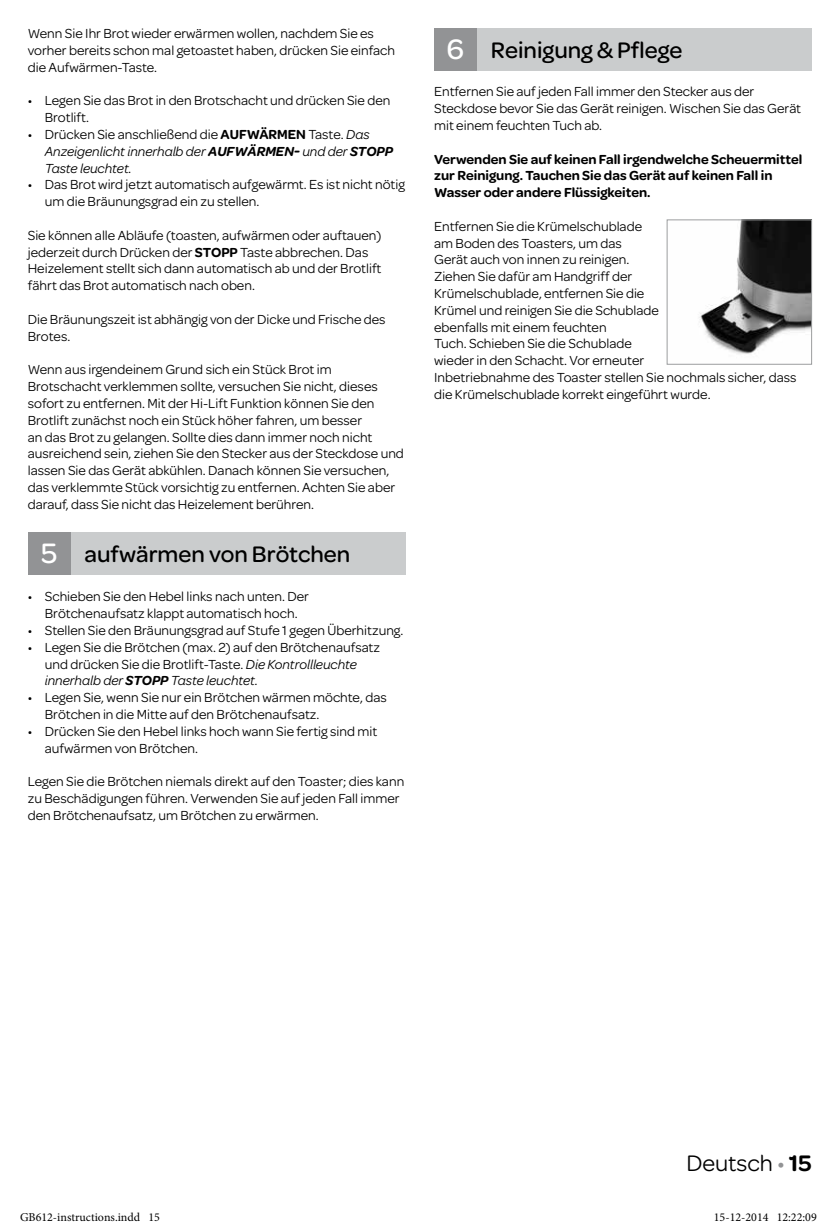
<style>
.page{position:relative;width:840px;height:1227px;background:#fff}
.page>*{position:absolute;margin:0;border:0;box-sizing:border-box;transform-origin:0 0}
.t1{font:500 24px "Omnes";color:#000}
.t2{font:24px "Omnes";color:#000}
.t3{font:14px/16.8px "Omnes";color:#000}
.t4{font:600 14px/16.8px "Omnes";color:#000}
.t5{font:italic 14px/16.8px "Omnes";color:#000}
.t6{font:12px "Minion Pro";color:#000}
.s1{font-style:normal}
.s2{font-weight:600;font-style:normal}
.s3{font-weight:600}
.s4{font-size:30px;color:#fff}
.s5{font-style:italic}
.s6{font-weight:600;font-style:italic}
.s7{color:#929395}
</style>
<div class="page">
<div style="left:56px;top:532px;width:349px;height:42px;background:#cacccd"></div>
<div style="left:28px;top:532px;width:42px;height:42px;background:#929395"></div>
<div style="left:462px;top:28px;width:349px;height:43px;background:#cacccd"></div>
<div style="left:434px;top:28px;width:42px;height:43px;background:#929395"></div>
<img style="left:699px;top:221px;width:110px;height:133px">
<div style="left:666px;top:219px;width:145px;height:146px;border:1px solid #9c9e9f"></div>
<p class="t3" style="left:28px;top:24px;width:368px">Wenn Sie Ihr Brot wieder erwärmen wollen, nachdem Sie es vorher bereits schon mal getoastet haben, drücken Sie einfach die Aufwärmen-Taste.</p>
<p class="t3" style="left:45px;top:92px;width:347px;text-indent:-17px">• Legen Sie das Brot in den Brotschacht und drücken Sie den<br>Brotlift.</p>
<p class="t5" style="left:45px;top:125px;width:349px;text-indent:-17px"><span class="s1">• Drücken Sie anschließend die</span> <span class="s2">AUFWÄRMEN</span> <span class="s1">Taste.</span> Das<br>Anzeigenlicht innerhalb der <span class="s3">AUFWÄRMEN-</span> und der <span class="s3">STOPP<br></span>Taste leuchtet.</p>
<p class="t3" style="left:45px;top:176px;width:361px;text-indent:-17px">• Das Brot wird jetzt automatisch aufgewärmt. Es ist nicht nötig um die Bräunungsgrad ein zu stellen.</p>
<p class="t3" style="left:28px;top:226px;width:355px">Sie können alle Abläufe (toasten, aufwärmen oder auftauen) jederzeit durch Drücken der <span class="s3">STOPP</span> Taste abbrechen. Das Heizelement stellt sich dann automatisch ab und der Brotlift fährt das Brot automatisch nach oben.</p>
<p class="t3" style="left:28px;top:310px;width:359px">Die Bräunungszeit ist abhängig von der Dicke und Frische des<br>Brotes.</p>
<p class="t3" style="left:28px;top:360px;width:377px">Wenn aus irgendeinem Grund sich ein Stück Brot im Brotschacht verklemmen sollte, versuchen Sie nicht, dieses sofort zu entfernen. Mit der Hi-Lift Funktion können Sie den Brotlift zunächst noch ein Stück höher fahren, um besser<br>an das Brot zu gelangen. Sollte dies dann immer noch nicht ausreichend sein, ziehen Sie den Stecker aus der Steckdose und lassen Sie das Gerät abkühlen. Danach können Sie versuchen, das verklemmte Stück vorsichtig zu entfernen. Achten Sie aber darauf, dass Sie nicht das Heizelement berühren.</p>
<h1 class="t1" style="left:41px;top:537px;width:311px"><span class="s4">5</span> aufwärmen von Brötchen</h1>
<p class="t3" style="left:28px;top:587px;width:282px;text-align:center">• Schieben Sie den Hebel links nach unten. Der<br>Brötchenaufsatz klappt automatisch hoch.</p>
<p class="t3" style="left:28px;top:621px;width:377px">• Stellen Sie den Bräunungsgrad auf Stufe 1 gegen Überhitzung.</p>
<p class="t3" style="left:45px;top:638px;width:336px;text-indent:-17px">• Legen Sie die Brötchen (max. 2) auf den Brötchenaufsatz und drücken Sie die Brotlift-Taste. <span class="s5">Die Kontrollleuchte innerhalb der</span> <span class="s6">STOPP</span> <span class="s5">Taste leuchtet.</span></p>
<p class="t3" style="left:45px;top:688px;width:343px;text-indent:-17px">• Legen Sie, wenn Sie nur ein Brötchen wärmen möchte, das<br>Brötchen in die Mitte auf den Brötchenaufsatz.</p>
<p class="t3" style="left:45px;top:722px;width:333px;text-indent:-17px">• Drücken Sie den Hebel links hoch wann Sie fertig sind mit aufwärmen von Brötchen.</p>
<p class="t3" style="left:28px;top:772px;width:378px">Legen Sie die Brötchen niemals direkt auf den Toaster; dies kann zu Beschädigungen führen. Verwenden Sie auf jeden Fall immer den Brötchenaufsatz, um Brötchen zu erwärmen.</p>
<h1 class="t1" style="left:446px;top:33px;width:237px"><span class="s4">6</span> Reinigung &amp; Pflege</h1>
<p class="t3" style="left:434px;top:82px;width:368px">Entfernen Sie auf jeden Fall immer den Stecker aus der<br>Steckdose bevor Sie das Gerät reinigen. Wischen Sie das Gerät mit einem feuchten Tuch ab.</p>
<p class="t4" style="left:434px;top:150px;width:369px">Verwenden Sie auf keinen Fall irgendwelche Scheuermittel zur Reinigung. Tauchen Sie das Gerät auf keinen Fall in<br>Wasser oder andere Flüssigkeiten.</p>
<p class="t3" style="left:434px;top:217px;width:363px">Entfernen Sie die Krümelschublade<br>am Boden des Toasters, um das<br>Gerät auch von innen zu reinigen.<br>Ziehen Sie dafür am Handgriff der<br>Krümelschublade, entfernen Sie die<br>Krümel und reinigen Sie die Schublade<br>ebenfalls mit einem feuchten<br>Tuch. Schieben Sie die Schublade<br>wieder in den Schacht. Vor erneuter<br>Inbetriebnahme des Toaster stellen Sie nochmals sicher, dass die Krümelschublade korrekt eingeführt wurde.</p>
<h1 class="t2" style="left:686px;top:1146px;width:127px">Deutsch <span class="s7">•</span> <span class="s3">15</span></h1>
<p class="t6" style="left:20px;top:1209px;width:141px">GB612-instructions.indd 15</p>
<p class="t6" style="left:713px;top:1209px;width:104px">15-12-2014 12:22:09</p>
</div>
